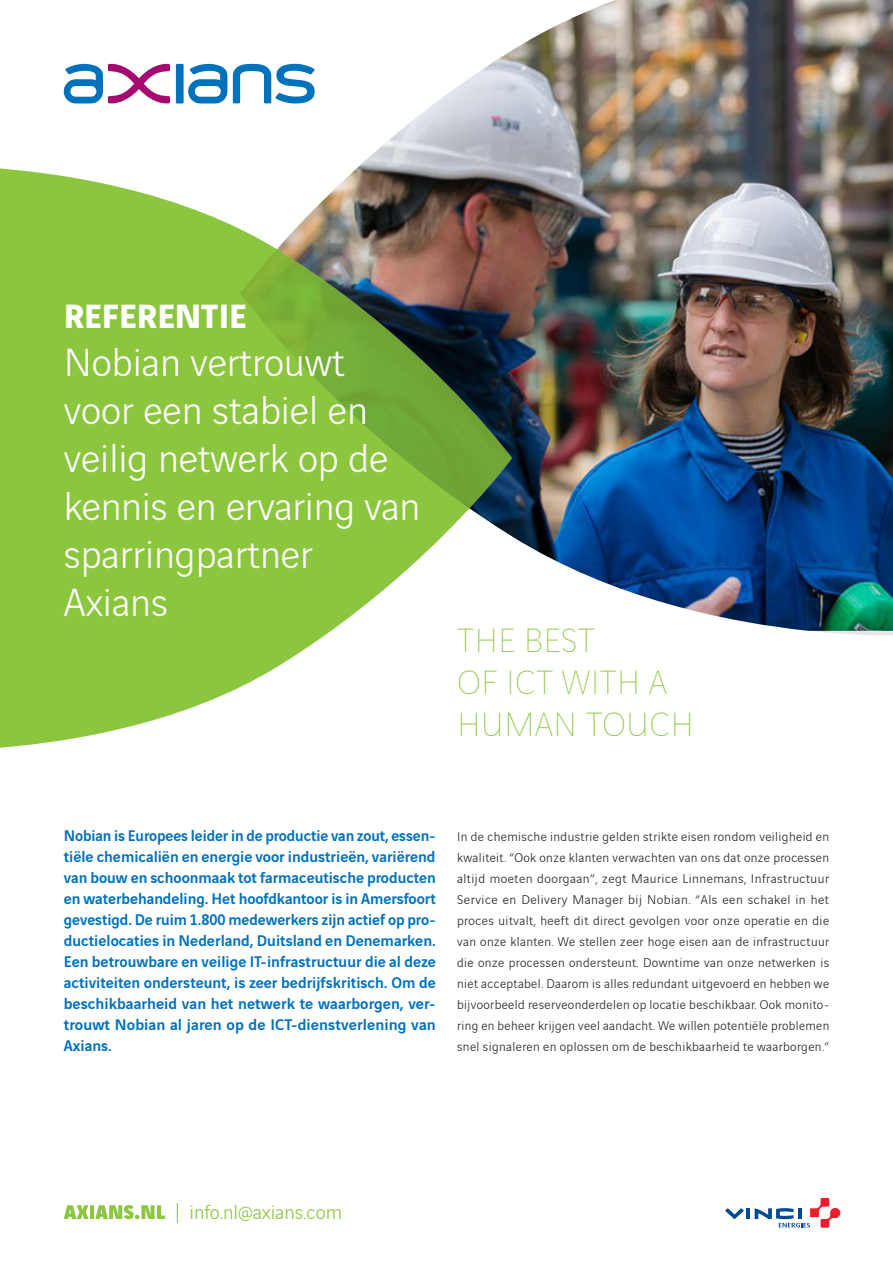
<style>
.page{position:relative;width:893px;height:1263px;background:#fff}
.page>*{position:absolute;margin:0;border:0;box-sizing:border-box;transform-origin:0 0}
.Cover_-_Titel{font:300 42px/48px "Vinci Sans";color:#fff}
.Cover_-_Pay-off{font:200 36px/42px "Vinci Sans";letter-spacing:.02em;color:#8bc63e}
.Cover_-_Contenttype{font:700 36px "Vinci Sans";color:#fff}
.t1{font:300 21px "Vinci Sans";color:#8bc63e}
.Inleiding{font:500 16.5px/21px "Vinci Sans";letter-spacing:.005em;color:#0072bc;text-align:justify}
.Tekst{font:300 13.5px/21px "Vinci Sans";letter-spacing:.03em;color:#231f20;text-align:justify}
</style>
<div class="page">
<hr style="left:746px;top:1208px;width:4px;height:11px;background:#014990">
<svg style="left:725px;top:1208px;width:19px;height:11px"></svg>
<svg style="left:755px;top:1198px;width:85px;height:30px"></svg>
<svg style="left:64px;top:1203px;width:114px;height:20px"></svg>
<div style="left:176px;top:64px;width:8px;height:39px;background:#0072bc"></div>
<svg style="left:64px;top:64px;width:106px;height:39px"></svg>
<svg style="left:188px;top:64px;width:52px;height:39px"></svg>
<img style="left:240px;top:0;width:653px;height:631px">
<svg style="left:0;top:168px;width:512px;height:580px;fill:#8bc63e"></svg>
<p class="Cover_-_Contenttype" style="left:64px;top:287px;width:185px">REFERENTIE</p>
<p class="Cover_-_Titel" style="left:64px;top:335px;width:282px">Nobian vertrouwt</p>
<p class="Cover_-_Titel" style="left:64px;top:383px;width:306px">voor een stabiel en</p>
<p class="Cover_-_Titel" style="left:64px;top:431px;width:358px">veilig netwerk op de kennis en ervaring van sparringpartner</p>
<p class="Cover_-_Titel" style="left:64px;top:575px;width:106px">Axians</p>
<p class="Cover_-_Pay-off" style="left:457px;top:617px;width:238px">THE BEST<br>OF ICT WITH A<br>HUMAN TOUCH</p>
<p class="Inleiding" style="left:64px;top:823px;width:374px">Nobian is Europees leider in de productie van zout, essen&shy;tiële chemicaliën en energie voor industrieën, variërend van bouw en schoonmaak tot farmaceutische producten en waterbehandeling. Het hoofdkantoor is in Amersfoort gevestigd. De ruim 1.800 medewerkers zijn actief op pro&shy;ductielocaties in Nederland, Duitsland en Denemarken.<br>Een betrouwbare en veilige IT-infrastructuur die al deze activiteiten ondersteunt, is zeer bedrijfskritisch. Om de beschikbaarheid van het netwerk te waarborgen, ver&shy;trouwt Nobian al jaren op de ICT-dienstverlening van Axians.</p>
<p class="Tekst" style="left:457px;top:825px;width:374px">In de chemische industrie gelden strikte eisen rondom veiligheid en kwaliteit. “Ook onze klanten verwachten van ons dat onze processen altijd moeten doorgaan”, zegt Maurice Linnemans, Infrastructuur Service en Delivery Manager bij Nobian. “Als een schakel in het proces uitvalt, heeft dit direct gevolgen voor onze operatie en die van onze klanten. We stellen zeer hoge eisen aan de infrastructuur die onze processen ondersteunt. Downtime van onze netwerken is niet acceptabel. Daarom is alles redundant uitgevoerd en hebben we bijvoorbeeld reserveonderdelen op locatie beschikbaar. Ook monito&shy;ring en beheer krijgen veel aandacht. We willen potentiële problemen snel signaleren en oplossen om de beschikbaarheid te waarborgen.”</p>
<p class="t1" style="left:189px;top:1197px;width:154px">info.nl@axians.com</p>
</div>
